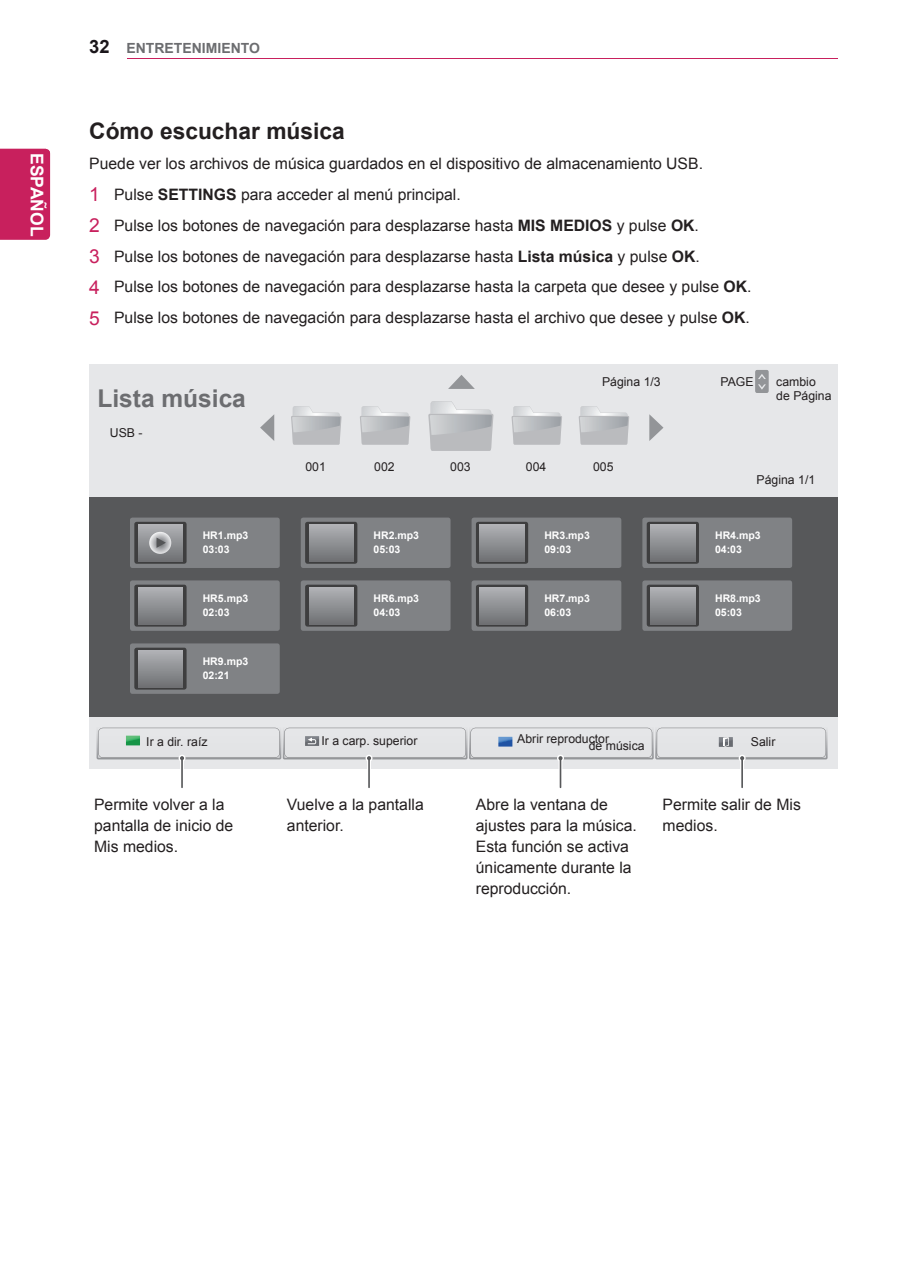
<style>
.page{position:relative;width:903px;height:1275px;background:#fff}
.page>*{position:absolute;margin:0;border:0;box-sizing:border-box;transform-origin:0 0}
.t1{font:700 24.5px "Arial";color:#6c6d70}
.t2{font:700 22.75px "Arial";color:#231f20}
.t3{font:700 21px "Arial";color:#fff}
.t4{font:700 18.38px "Arial";color:#1a161a}
.t5{font:700 17.5px "Arial";color:#fff}
.t6{font:15.75px/21px "Arial";color:#231f20}
.t7{font:700 14px "Arial";color:#6c6d70}
.t8{font:12.25px/14px "Arial";color:#231f20}
.t9{font:700 10.5px/14px "Arial";color:#fff}
.s1{font-size:19.25px;color:#c8205d}
.s2{font-weight:700}
</style>
<div class="page">
<hr style="left:127px;top:58px;width:711px;height:1px;background:#c8205d">
<div style="left:0;top:149px;width:50px;height:91px;background:#c8205d"></div>
<div style="left:89px;top:365px;width:749px;height:404px;background:#e6e7e9"></div>
<div style="left:89px;top:497px;width:749px;height:220px;background:#57585a"></div>
<svg style="left:428px;top:401px;width:65px;height:50px"></svg>
<svg style="left:360px;top:406px;width:50px;height:39px"></svg>
<svg style="left:291px;top:406px;width:51px;height:39px"></svg>
<svg style="left:511px;top:406px;width:51px;height:39px"></svg>
<svg style="left:579px;top:406px;width:50px;height:39px"></svg>
<svg style="left:448px;top:375px;width:27px;height:14px"></svg>
<svg style="left:649px;top:414px;width:14px;height:27px"></svg>
<svg style="left:260px;top:414px;width:14px;height:27px"></svg>
<div style="left:130px;top:518px;width:150px;height:50px;background:#808285;border-radius:2px"></div>
<div style="left:130px;top:580px;width:150px;height:51px;background:#808285;border-radius:2px"></div>
<div style="left:130px;top:643px;width:150px;height:51px;background:#808285;border-radius:2px"></div>
<div style="left:301px;top:518px;width:149px;height:50px;background:#808285;border-radius:2px"></div>
<div style="left:301px;top:580px;width:149px;height:51px;background:#808285;border-radius:2px"></div>
<div style="left:471px;top:518px;width:150px;height:50px;background:#808285;border-radius:2px"></div>
<div style="left:471px;top:580px;width:150px;height:51px;background:#808285;border-radius:2px"></div>
<div style="left:642px;top:518px;width:150px;height:50px;background:#808285;border-radius:2px"></div>
<div style="left:642px;top:580px;width:150px;height:51px;background:#808285;border-radius:2px"></div>
<hr style="left:180px;top:757px;width:4px;height:30px;background:#fff;border-radius:2px">
<hr style="left:181px;top:758px;width:2px;height:30px;background:#57585a">
<svg style="left:558px;top:757px;width:4px;height:30px"></svg>
<hr style="left:560px;top:758px;width:1px;height:30px;background:#57585a">
<hr style="left:367px;top:757px;width:4px;height:30px;background:#fff;border-radius:2px">
<hr style="left:368px;top:758px;width:2px;height:30px;background:#57585a">
<hr style="left:740px;top:757px;width:4px;height:30px;background:#fff;border-radius:2px">
<hr style="left:741px;top:758px;width:2px;height:30px;background:#57585a">
<svg style="left:97px;top:727px;width:730px;height:35px"></svg>
<div style="left:134px;top:522px;width:53px;height:42px;background:#3e3e3f;border-radius:2px"></div>
<svg style="left:138px;top:524px;width:45px;height:37px"></svg>
<div style="left:134px;top:585px;width:53px;height:42px;background:#3e3e3f;border-radius:2px"></div>
<svg style="left:138px;top:587px;width:45px;height:37px;background:#909195"></svg>
<svg style="left:305px;top:522px;width:52px;height:42px"></svg>
<svg style="left:309px;top:524px;width:44px;height:37px"></svg>
<svg style="left:305px;top:585px;width:52px;height:42px"></svg>
<svg style="left:309px;top:587px;width:44px;height:37px"></svg>
<svg style="left:476px;top:522px;width:52px;height:42px"></svg>
<svg style="left:480px;top:524px;width:44px;height:37px"></svg>
<svg style="left:476px;top:585px;width:52px;height:42px"></svg>
<svg style="left:480px;top:587px;width:44px;height:37px"></svg>
<svg style="left:647px;top:522px;width:52px;height:42px"></svg>
<svg style="left:651px;top:524px;width:44px;height:37px"></svg>
<svg style="left:647px;top:585px;width:52px;height:42px"></svg>
<svg style="left:651px;top:587px;width:44px;height:37px"></svg>
<div style="left:134px;top:648px;width:53px;height:42px;background:#3e3e3f;border-radius:2px"></div>
<svg style="left:138px;top:650px;width:45px;height:37px;background:#909195"></svg>
<svg style="left:149px;top:532px;width:22px;height:22px"></svg>
<svg style="left:157px;top:537px;width:9px;height:11px"></svg>
<svg style="left:755px;top:370px;width:14px;height:23px"></svg>
<p class="t5" style="left:49px;top:153px;width:85px;rotate:90deg">ESPAÑOL</p>
<h3 class="t3" style="left:50px;top:172px;width:47px;rotate:90deg">ENG</h3>
<p class="t4" style="left:89px;top:34px;width:22px">32</p>
<p class="t7" style="left:126px;top:39px;width:135px">ENTRETENIMIENTO</p>
<h2 class="t2" style="left:89px;top:115px;width:257px">Cómo escuchar música</h2>
<p class="t6" style="left:89px;top:149px;width:664px;line-height:30.8px">Puede ver los archivos de música guardados en el dispositivo de almacenamiento USB.<br><span class="s1">1</span> Pulse <span class="s2">SETTINGS</span> para acceder al menú principal.<br><span class="s1">2</span> Pulse los botones de navegación para desplazarse hasta <span class="s2">MIS MEDIOS</span> y pulse <span class="s2">OK</span>.<br><span class="s1">3</span> Pulse los botones de navegación para desplazarse hasta <span class="s2">Lista música</span> y pulse <span class="s2">OK</span>.<br><span class="s1">4</span> Pulse los botones de navegación para desplazarse hasta la carpeta que desee y pulse <span class="s2">OK</span>.<br><span class="s1">5</span> Pulse los botones de navegación para desplazarse hasta el archivo que desee y pulse <span class="s2">OK</span>.</p>
<h1 class="t1" style="left:97px;top:382px;width:150px">Lista música</h1>
<p class="t8" style="left:110px;top:426px;width:34px">USB -</p>
<p class="t8" style="left:602px;top:375px;width:60px">Página 1/3</p>
<p class="t8" style="left:305px;top:459px;width:22px">001</p>
<p class="t8" style="left:374px;top:459px;width:22px">002</p>
<p class="t8" style="left:450px;top:459px;width:22px">003</p>
<p class="t8" style="left:526px;top:459px;width:22px">004</p>
<p class="t8" style="left:593px;top:459px;width:22px">005</p>
<p class="t8" style="left:720px;top:374px;width:35px">PAGE</p>
<p class="t8" style="left:776px;top:374px;width:57px">cambio de Página</p>
<p class="t9" style="left:203px;top:529px;width:47px">HR1.mp3<br>03:03</p>
<p class="t9" style="left:203px;top:592px;width:47px">HR5.mp3<br>02:03</p>
<p class="t9" style="left:203px;top:655px;width:47px">HR9.mp3<br>02:21</p>
<p class="t9" style="left:373px;top:529px;width:47px">HR2.mp3<br>05:03</p>
<p class="t9" style="left:373px;top:592px;width:47px">HR6.mp3<br>04:03</p>
<p class="t9" style="left:544px;top:529px;width:47px">HR3.mp3<br>09:03</p>
<p class="t9" style="left:544px;top:592px;width:47px">HR7.mp3<br>06:03</p>
<p class="t8" style="left:757px;top:473px;width:60px">Página 1/1</p>
<p class="t9" style="left:715px;top:529px;width:47px">HR4.mp3<br>04:03</p>
<p class="t9" style="left:715px;top:592px;width:47px">HR8.mp3<br>05:03</p>
<p class="t8" style="left:517px;top:731px;width:93px">Abrir reproductor</p>
<p class="t8" style="left:146px;top:735px;width:63px">Ir a dir. raíz</p>
<p class="t8" style="left:321px;top:734px;width:97px">Ir a carp. superior</p>
<p class="t8" style="left:751px;top:735px;width:26px">Salir</p>
<p class="t8" style="left:589px;top:738px;width:57px">de música</p>
<p class="t6" style="left:94px;top:794px;width:141px">Permite volver a la pantalla de inicio de<br>Mis medios.</p>
<p class="t6" style="left:287px;top:794px;width:138px">Vuelve a la pantalla anterior.</p>
<p class="t6" style="left:663px;top:794px;width:140px">Permite salir de Mis medios.</p>
<p class="t6" style="left:476px;top:794px;width:163px">Abre la ventana de ajustes para la música.<br>Esta función se activa únicamente durante la reproducción.</p>
</div>
